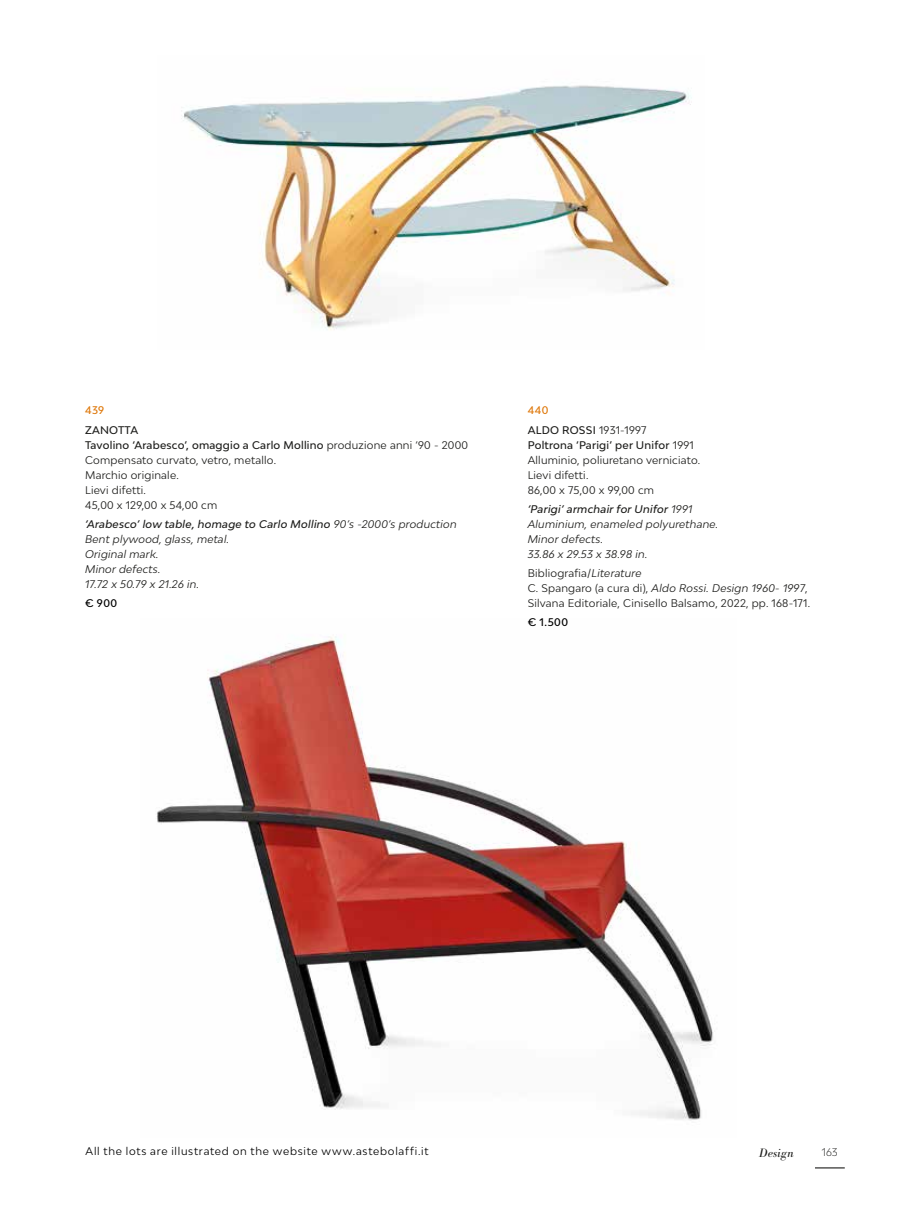
<style>
.page{position:relative;width:915px;height:1212px;background:#fff}
.page>*{position:absolute;margin:0;border:0;box-sizing:border-box;transform-origin:0 0}
.t1{font:italic 12px "Bodoni BE";letter-spacing:.02em;color:#1d1d1b}
.t2{font:10.5px/15px "Bw Modelica";letter-spacing:.02em;color:#1d1d1b}
.t3{font:italic 10.5px/15px "Bw Modelica";letter-spacing:.02em;color:#1d1d1b}
.t4{font:10.5px "Bw Modelica";letter-spacing:.07em;color:#000}
.t5{font:500 10.5px/19.2px "Bw Modelica";letter-spacing:.02em;color:#1d1d1b}
.t6{font:500 10.5px "Bw Modelica";letter-spacing:.05em;color:#000}
.t7{font:500 10.5px "Bw Modelica";color:#df7a0e}
.t8{font:300 10.5px "Bw Modelica";color:#1d1d1b}
.s1{font-weight:500}
.s2{color:#df7a0e}
.s3{font-weight:400}
.s4{font-style:italic}
</style>
<div class="page">
<img style="left:183px;top:85px;width:509px;height:245px">
<img style="left:156px;top:636px;width:557px;height:485px">
<hr style="left:814px;top:1167px;width:30px;height:1px;background:#1d1d1b">
<p class="t7" style="left:85px;top:404px;width:21px">439</p>
<p class="t2" style="left:85px;top:422px;width:384px"><span class="s1">ZANOTTA<br>Tavolino ‘Arabesco’, omaggio a Carlo Mollino</span> produzione anni ‘90 - 2000<br>Compensato curvato, vetro, metallo.<br>Marchio originale.<br>Lievi difetti.<br>45,00 x 129,00 x 54,00 cm</p>
<p class="t3" style="left:85px;top:516px;width:373px"><span class="s1">‘Arabesco’ low table, homage to Carlo Mollino</span> 90’s -2000’s production<br>Bent plywood, glass, metal.<br>Original mark.<br>Minor defects.<br>17.72 x 50.79 x 21.26 in.</p>
<p class="t6" style="left:85px;top:596px;width:34px">€ 900</p>
<p class="t5" style="left:527px;top:401px;width:120px"><span class="s2">440<br></span>ALDO ROSSI <span class="s3">1931-1997</span></p>
<p class="t2" style="left:527px;top:437px;width:174px"><span class="s1">Poltrona ‘Parigi’ per Unifor</span> 1991<br>Alluminio, poliuretano verniciato.<br>Lievi difetti.<br>86,00 x 75,00 x 99,00 cm</p>
<p class="t3" style="left:527px;top:501px;width:192px"><span class="s1">‘Parigi’ armchair for Unifor</span> 1991<br>Aluminium, enameled polyurethane.<br>Minor defects.<br>33.86 x 29.53 x 38.98 in.</p>
<p class="t2" style="left:527px;top:565px;width:284px">Bibliografia/<span class="s4">Literature<br></span>C. Spangaro (a cura di), <span class="s4">Aldo Rossi. Design 1960- 1997</span>,<br>Silvana Editoriale, Cinisello Balsamo, 2022, pp. 168-171.</p>
<p class="t6" style="left:527px;top:615px;width:42px">€ 1.500</p>
<p class="t4" style="left:85px;top:1145px;width:344px">All the lots are illustrated on the website www.astebolaffi.it</p>
<p class="t1" style="left:759px;top:1146px;width:36px">Design</p>
<p class="t8" style="left:821px;top:1146px;width:17px">163</p>
</div>
